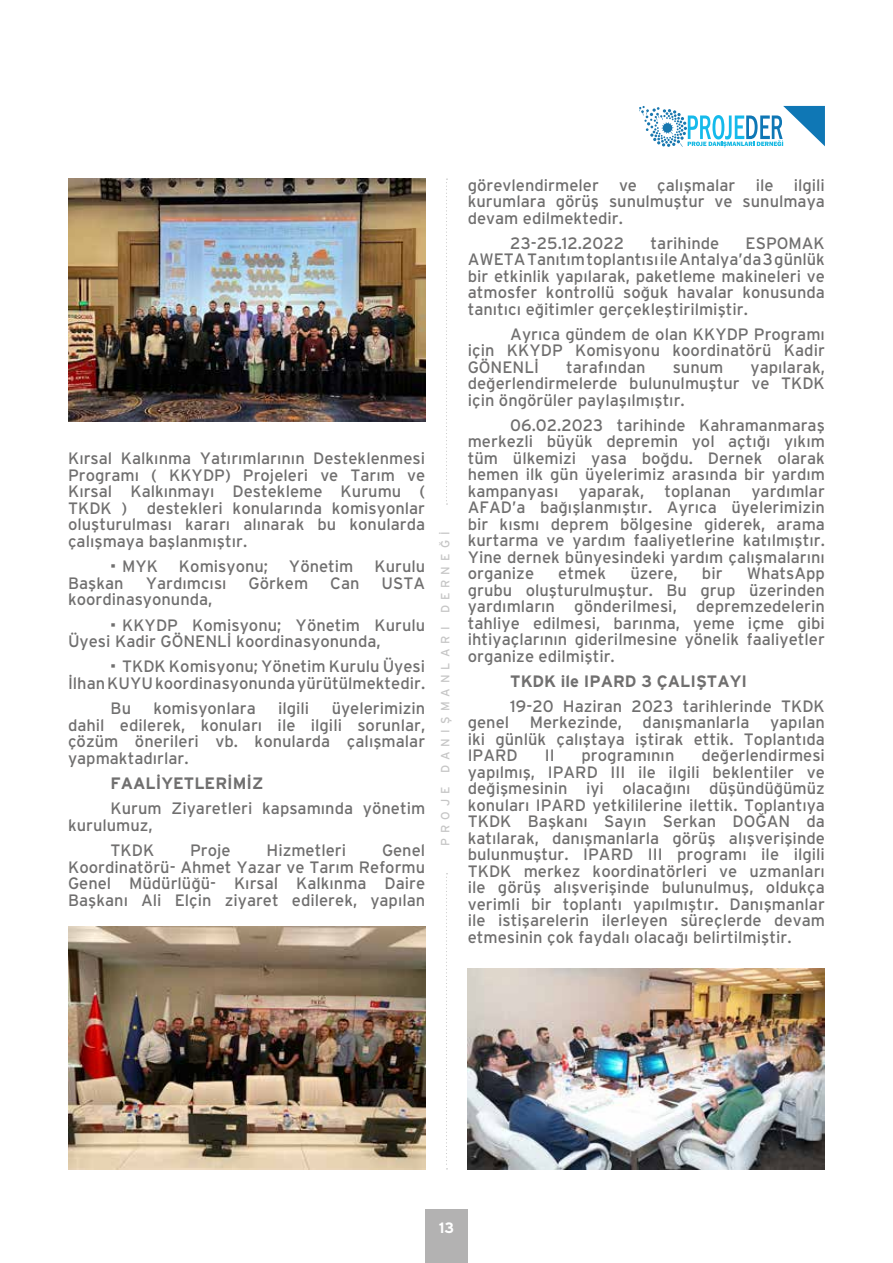
<style>
.page{position:relative;width:893px;height:1263px;background:#fff}
.page>*{position:absolute;margin:0;border:0;box-sizing:border-box;transform-origin:0 0}
.t1{font:16.5px/16.5px "Interstate TR";color:#706f6f;text-align:justify}
.t2{font:700 16.5px "Interstate TR";color:#706f6f}
.t3{font:700 15px "Interstate TR";color:#fff}
.t4{font:12px "Interstate TR";letter-spacing:.42em;color:#c6c6c6}
.s1{font-family:"Arial";font-weight:900}
</style>
<div class="page">
<div style="left:425px;top:1209px;width:43px;height:54px;background:#b3b2b2"></div>
<svg style="left:446px;top:179px;width:1px;height:326px"></svg>
<svg style="left:446px;top:873px;width:1px;height:296px"></svg>
<svg style="left:639px;top:106px;width:186px;height:41px"></svg>
<img style="left:68px;top:179px;width:357px;height:243px">
<img style="left:68px;top:926px;width:357px;height:243px">
<img style="left:468px;top:968px;width:357px;height:201px">
<p class="t1" style="left:68px;top:450px;width:359px">Kırsal Kalkınma Yatırımlarının Desteklenmesi Programı ( KKYDP) Projeleri ve Tarım ve Kırsal Kalkınmayı Destekleme Kurumu ( TKDK ) destekleri konularında komisyonlar oluşturulması kararı alınarak bu konularda çalışmaya başlanmıştır.</p>
<p class="t1" style="left:111px;top:558px;width:49px"><span class="s1">·</span> MYK</p>
<p class="t1" style="left:179px;top:558px;width:91px">Komisyonu;</p>
<p class="t1" style="left:289px;top:558px;width:66px">Yönetim</p>
<p class="t1" style="left:374px;top:558px;width:52px">Kurulu</p>
<p class="t1" style="left:68px;top:575px;width:57px">Başkan</p>
<p class="t1" style="left:146px;top:575px;width:82px">Yardımcısı</p>
<p class="t1" style="left:249px;top:575px;width:61px">Görkem</p>
<p class="t1" style="left:330px;top:575px;width:31px">Can</p>
<p class="t1" style="left:382px;top:575px;width:45px">USTA</p>
<p class="t1" style="left:111px;top:587px;width:316px;line-height:25.2px;text-indent:-43px">koordinasyonunda,<br><span class="s1">·</span> KKYDP Komisyonu; Yönetim Kurulu</p>
<p class="t1" style="left:111px;top:629px;width:316px;line-height:25.2px;text-indent:-43px">Üyesi Kadir GÖNENLİ koordinasyonunda,<br><span class="s1">·</span> TKDK Komisyonu; Yönetim Kurulu Üyesi</p>
<p class="t1" style="left:111px;top:670px;width:316px;line-height:25.2px;text-indent:-43px">İlhan KUYU koordinasyonunda yürütülmektedir.<br>Bu</p>
<p class="t1" style="left:68px;top:700px;width:359px;text-indent:264px">üyelerimizin dahil edilerek, konuları ile ilgili sorunlar, çözüm önerileri vb. konularda çalışmalar yapmaktadırlar.</p>
<p class="t2" style="left:111px;top:774px;width:154px">FAALİYETLERİMİZ</p>
<p class="t1" style="left:68px;top:800px;width:359px;text-indent:43px">Kurum Ziyaretleri kapsamında yönetim kurulumuz,</p>
<p class="t1" style="left:111px;top:842px;width:45px">TKDK</p>
<p class="t1" style="left:190px;top:842px;width:42px">Proje</p>
<p class="t1" style="left:267px;top:842px;width:81px">Hizmetleri</p>
<p class="t1" style="left:153px;top:700px;width:104px">komisyonlara</p>
<p class="t1" style="left:278px;top:700px;width:33px">ilgili</p>
<p class="t1" style="left:68px;top:842px;width:359px;text-indent:314px">Genel Koordinatörü- Ahmet Yazar ve Tarım Reformu Genel Müdürlüğü- Kırsal Kalkınma Daire Başkanı Ali Elçin ziyaret edilerek, yapılan</p>
<p class="t4" style="left:439px;top:846px;width:316px;rotate:-90deg">PROJE DANIŞMANLARI DERNEĞİ</p>
<p class="t1" style="left:468px;top:176px;width:359px">görevlendirmeler ve çalışmalar ile ilgili kurumlara görüş sunulmuştur ve sunulmaya devam edilmektedir.</p>
<p class="t1" style="left:510px;top:234px;width:116px">23-25.12.2022</p>
<p class="t1" style="left:651px;top:234px;width:70px">tarihinde</p>
<p class="t1" style="left:468px;top:234px;width:359px;text-indent:278px">ESPOMAK AWETA Tanıtım toplantısı ile Antalya’da 3 günlük bir etkinlik yapılarak, paketleme makineleri ve atmosfer kontrollü soğuk havalar konusunda tanıtıcı eğitimler gerçekleştirilmiştir.</p>
<p class="t1" style="left:468px;top:325px;width:359px;text-indent:43px">Ayrıca gündem de olan KKYDP Programı için KKYDP Komisyonu koordinatörü Kadir GÖNENLİ</p>
<p class="t1" style="left:468px;top:358px;width:359px;text-indent:283px">yapılarak, değerlendirmelerde bulunulmuştur ve TKDK için öngörüler paylaşılmıştır.</p>
<p class="t1" style="left:468px;top:416px;width:359px;text-indent:43px">06.02.2023 tarihinde Kahramanmaraş merkezli büyük depremin yol açtığı yıkım tüm ülkemizi yasa boğdu. Dernek olarak hemen ilk gün üyelerimiz arasında bir yardım kampanyası yaparak, toplanan yardımlar AFAD’a bağışlanmıştır. Ayrıca üyelerimizin bir kısmı deprem bölgesine giderek, arama kurtarma ve yardım faaliyetlerine katılmıştır.<br>Yine dernek bünyesindeki yardım çalışmalarını organize</p>
<p class="t1" style="left:566px;top:358px;width:81px">tarafından</p>
<p class="t1" style="left:673px;top:358px;width:52px">sunum</p>
<p class="t1" style="left:558px;top:565px;width:49px">etmek</p>
<p class="t1" style="left:630px;top:565px;width:49px">üzere,</p>
<p class="t1" style="left:702px;top:565px;width:22px">bir</p>
<p class="t1" style="left:468px;top:565px;width:359px;text-indent:279px">WhatsApp grubu oluşturulmuştur. Bu grup üzerinden yardımların gönderilmesi, depremzedelerin tahliye edilmesi, barınma, yeme içme gibi ihtiyaçlarının giderilmesine yönelik faaliyetler organize edilmiştir.</p>
<p class="t2" style="left:510px;top:672px;width:238px">TKDK ile IPARD 3 ÇALIŞTAYI</p>
<p class="t1" style="left:468px;top:697px;width:359px;text-indent:43px">19-20 Haziran 2023 tarihlerinde TKDK genel Merkezinde, danışmanlarla yapılan iki günlük çalıştaya iştirak ettik. Toplantıda IPARD</p>
<p class="t1" style="left:468px;top:747px;width:359px;text-indent:234px">değerlendirmesi yapılmış, IPARD III ile ilgili beklentiler ve değişmesinin iyi olacağını düşündüğümüz konuları IPARD yetkililerine ilettik. Toplantıya TKDK Başkanı Sayın Serkan DOĞAN da katılarak, danışmanlarla görüş alışverişinde bulunmuştur. IPARD III programı ile ilgili TKDK merkez koordinatörleri ve uzmanları ile görüş alışverişinde bulunulmuş, oldukça verimli bir toplantı yapılmıştır. Danışmanlar ile istişarelerin ilerleyen süreçlerde devam etmesinin çok faydalı olacağı belirtilmiştir.</p>
<p class="t1" style="left:545px;top:747px;width:11px">II</p>
<p class="t1" style="left:582px;top:747px;width:94px">programının</p>
<p class="t3" style="left:439px;top:1219px;width:17px">13</p>
</div>
